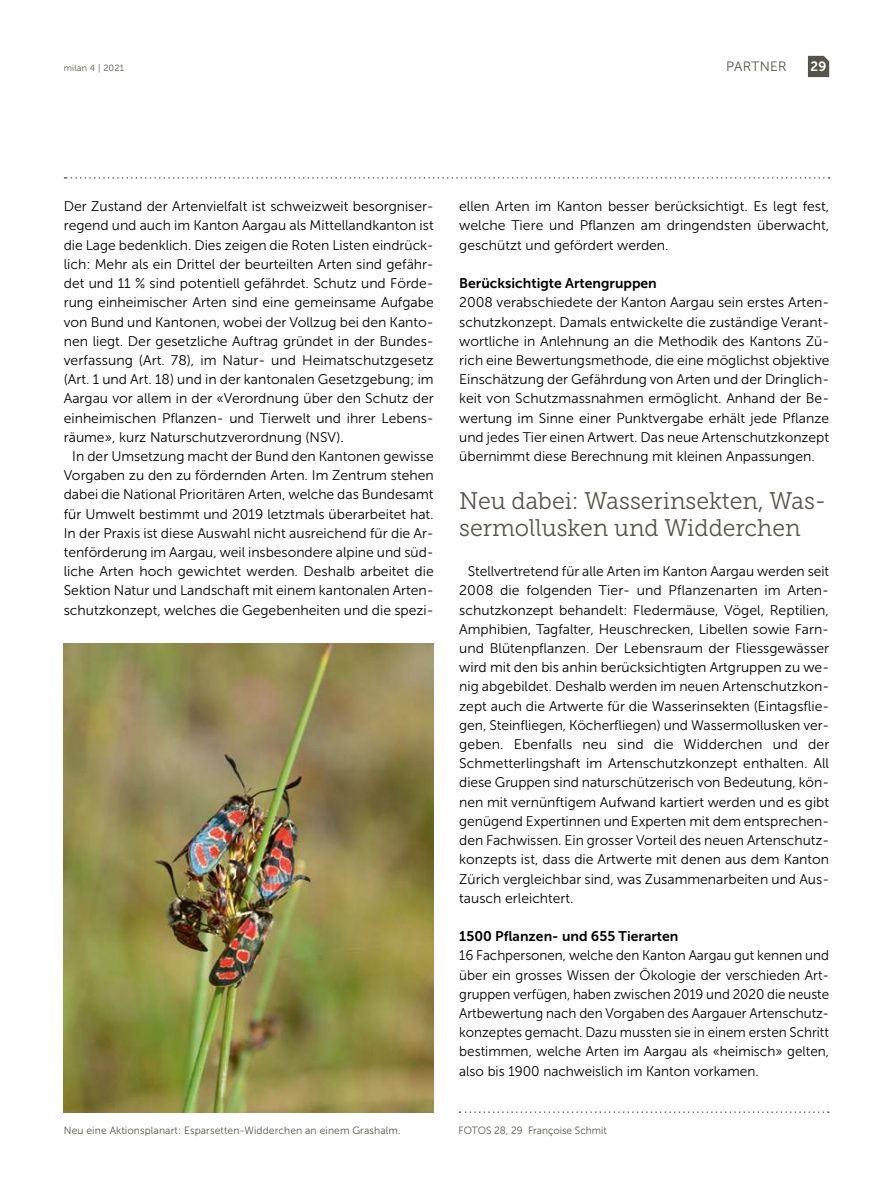
<style>
.page{position:relative;width:893px;height:1191px;background:#fff}
.page>*{position:absolute;margin:0;border:0;box-sizing:border-box;transform-origin:0 0}
.t1{font:24px/27px "Museo Slab 300";color:#57544b;scale:.96 1}
.t2{font:13.95px/19.2px "Museo Sans 300";color:#000;text-align:justify}
.t3{font:13.95px/19.2px "Museo Sans 300";color:#000;text-align:justify;scale:.96 1}
.t4{font:13.95px "Museo Sans 700";color:#000}
.t5{font:13.5px "Museo Sans 300";letter-spacing:.02em;color:#57544b}
.t6{font:13.5px "Museo Sans 700";color:#fff}
.t7{font:10.5px "Museo Sans 300";letter-spacing:.01em;color:#57544b}
.t8{font:10.5px "Museo Sans 300";letter-spacing:.01em;color:#57544b;scale:.96 1}
.t9{font:9px "Museo Sans 300";letter-spacing:.02em;color:#57544b}
</style>
<div class="page">
<svg style="left:65px;top:177px;width:764px;height:2px"></svg>
<img style="left:64px;top:643px;width:370px;height:470px">
<svg style="left:459px;top:1111px;width:370px;height:2px"></svg>
<svg style="left:808px;top:56px;width:21px;height:21px"></svg>
<p class="t9" style="left:64px;top:63px;width:62px">milan 4 | 2021</p>
<p class="t5" style="left:726px;top:59px;width:62px">PARTNER</p>
<p class="t6" style="left:810px;top:59px;width:18px">29</p>
<p class="t2" style="left:64px;top:197px;width:371px">Der Zustand der Artenvielfalt ist schweizweit besorgniser&shy;regend und auch im Kanton Aargau als Mittellandkanton ist die Lage bedenklich. Dies zeigen die Roten Listen eindrück&shy;lich: Mehr als ein Drittel der beurteilten Arten sind gefähr&shy;det und 11 % sind potentiell gefährdet. Schutz und Förde&shy;rung einheimischer Arten sind eine gemeinsame Aufgabe von Bund und Kantonen, wobei der Vollzug bei den Kanto&shy;nen liegt. Der gesetzliche Auftrag gründet in der Bundes&shy;verfassung (Art. 78), im Natur- und Heimatschutzgesetz (Art. 1 und Art. 18) und in der kantonalen Gesetzgebung; im Aargau vor allem in der «Verordnung über den Schutz der einheimischen Pflanzen- und Tierwelt und ihrer Lebens&shy;räume», kurz Naturschutzverordnung (NSV).</p>
<p class="t2" style="left:64px;top:447px;width:371px;text-indent:9px">In der Umsetzung macht der Bund den Kantonen gewisse Vorgaben zu den zu fördernden Arten. Im Zentrum stehen dabei die National Prioritären Arten, welche das Bundesamt für Umwelt bestimmt und 2019 letztmals überarbeitet hat.<br>In der Praxis ist diese Auswahl nicht ausreichend für die Ar&shy;tenförderung im Aargau, weil insbesondere alpine und süd&shy;liche Arten hoch gewichtet werden. Deshalb arbeitet die Sektion Natur und Landschaft mit einem kantonalen Arten&shy;schutzkonzept, welches die Gegebenheiten und die spezi-</p>
<p class="t7" style="left:64px;top:1124px;width:338px">Neu eine Aktionsplanart: Esparsetten-Widderchen an einem Grashalm.</p>
<p class="t2" style="left:459px;top:197px;width:372px">ellen Arten im Kanton besser berücksichtigt. Es legt fest, welche Tiere und Pflanzen am dringendsten überwacht, geschützt und gefördert werden.</p>
<p class="t4" style="left:459px;top:275px;width:199px">Berücksichtigte Artengruppen</p>
<p class="t2" style="left:459px;top:293px;width:372px">2008 verabschiedete der Kanton Aargau sein erstes Arten&shy;schutzkonzept. Damals entwickelte die zuständige Verant&shy;wortliche in Anlehnung an die Methodik des Kantons Zü&shy;rich eine Bewertungsmethode, die eine möglichst objektive Einschätzung der Gefährdung von Arten und der Dringlich&shy;keit von Schutzmassnahmen ermöglicht. Anhand der Be&shy;wertung im Sinne einer Punktvergabe erhält jede Pflanze und jedes Tier einen Artwert. Das neue Artenschutzkonzept übernimmt diese Berechnung mit kleinen Anpassungen.</p>
<h1 class="t1" style="left:459px;top:487px;width:384px">Neu dabei: Wasserinsekten, Was&shy;sermollusken und Widderchen</h1>
<p class="t2" style="left:459px;top:562px;width:372px;text-indent:9px">Stellvertretend für alle Arten im Kanton Aargau werden seit 2008 die folgenden Tier- und Pflanzenarten im Arten&shy;schutzkonzept behandelt: Fledermäuse, Vögel, Reptilien, Amphibien, Tagfalter, Heuschrecken, Libellen sowie Farn&shy;und Blütenpflanzen. Der Lebensraum der Fliessgewässer wird mit den bis anhin berücksichtigten Artgruppen zu we&shy;nig abgebildet. Deshalb werden im neuen Artenschutzkon&shy;zept auch die Artwerte für die Wasserinsekten (Eintagsflie&shy;gen, Steinfliegen, Köcherfliegen) und Wassermollusken ver&shy;geben. Ebenfalls neu sind die Widderchen und der Schmetterlingshaft im Artenschutzkonzept enthalten. All diese Gruppen sind naturschützerisch von Bedeutung, kön&shy;nen mit vernünftigem Aufwand kartiert werden und es gibt genügend Expertinnen und Experten mit dem entsprechen&shy;den Fachwissen. Ein grosser Vorteil des neuen Artenschutz&shy;konzepts ist, dass die Artwerte mit denen aus dem Kanton Zürich vergleichbar sind, was Zusammenarbeiten und Aus&shy;tausch erleichtert.</p>
<p class="t4" style="left:459px;top:928px;width:221px">1500 Pflanzen- und 655 Tierarten</p>
<p class="t3" style="left:459px;top:946px;width:387px">16 Fachpersonen, welche den Kanton Aargau gut kennen und über ein grosses Wissen der Ökologie der verschieden Art&shy;gruppen verfügen, haben zwischen 2019 und 2020 die neuste Artbewertung nach den Vorgaben des Aargauer Artenschutz&shy;konzeptes gemacht. Dazu mussten sie in einem ersten Schritt bestimmen, welche Arten im Aargau als «heimisch» gelten, also bis 1900 nachweislich im Kanton vorkamen.</p>
<p class="t8" style="left:459px;top:1124px;width:156px">FOTOS 28, 29 Françoise Schmit</p>
</div>
